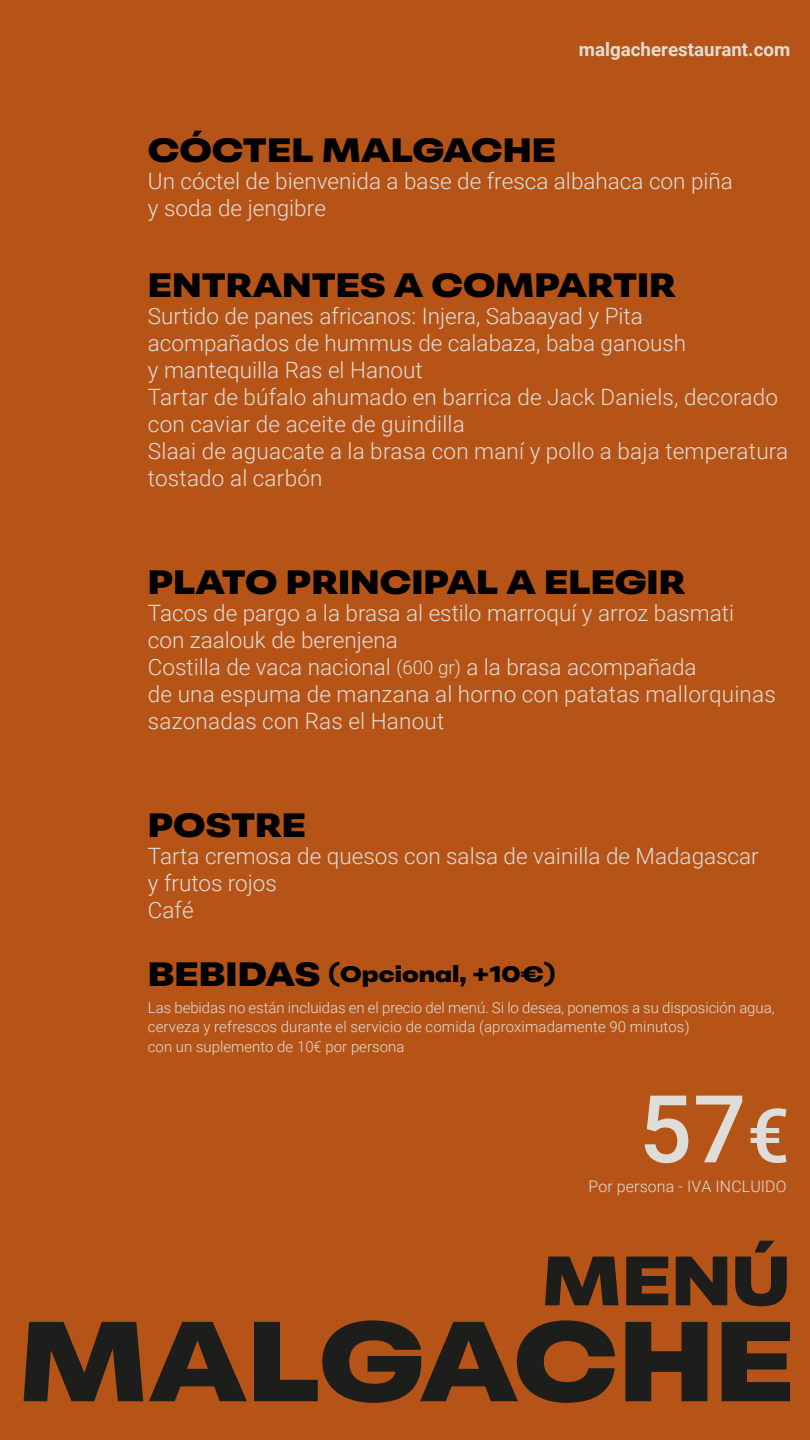
<style>
.page{position:relative;width:810px;height:1440px;background:#b65418}
.page>*{position:absolute;margin:0;border:0;box-sizing:border-box;transform-origin:0 0}
.t1{font:113.4px "Peridot PE Variable";color:#1d1d1b}
.t2{font:500 93.82px "Roboto";color:#dfddd8}
.t3{font:69.6px "Peridot PE Variable";color:#1d1d1b}
.t4{font:33.75px "Peridot PE Variable";color:#000}
.t5{font:300 22.5px/27px "Roboto";color:#dfddd8}
.t6{font:22.5px "Peridot PE Variable";color:#000}
.t7{font:700 18.75px "Roboto";color:#dfddd8}
.t8{font:300 15.9px "Roboto";letter-spacing:.01em;color:#dfddd8}
.t9{font:300 15px/19.5px "Roboto";color:#dfddd8}
.s1{font-size:18.75px}
.s2{font-size:33.75px}
.s3{font-size:75px}
</style>
<div class="page">
<p class="t7" style="left:579px;top:36px;width:213px">malgacherestaurant.com</p>
<h3 class="t4" style="left:148px;top:123px;width:410px">CÓCTEL MALGACHE</h3>
<p class="t5" style="left:148px;top:167px;width:587px">Un cóctel de bienvenida a base de fresca albahaca con piña y soda de jengibre</p>
<h3 class="t4" style="left:148px;top:258px;width:530px">ENTRANTES A COMPARTIR</h3>
<p class="t5" style="left:148px;top:302px;width:642px">Surtido de panes africanos: Injera, Sabaayad y Pita acompañados de hummus de calabaza, baba ganoush<br>y mantequilla Ras el Hanout<br>Tartar de búfalo ahumado en barrica de Jack Daniels, decorado con caviar de aceite de guindilla<br>Slaai de aguacate a la brasa con maní y pollo a baja temperatura tostado al carbón</p>
<h3 class="t4" style="left:148px;top:555px;width:539px">PLATO PRINCIPAL A ELEGIR</h3>
<p class="t5" style="left:148px;top:599px;width:629px">Tacos de pargo a la brasa al estilo marroquí y arroz basmati con zaalouk de berenjena<br>Costilla de vaca nacional <span class="s1">(600 gr)</span> a la brasa acompañada<br>de una espuma de manzana al horno con patatas mallorquinas sazonadas con Ras el Hanout</p>
<h3 class="t4" style="left:148px;top:798px;width:160px">POSTRE</h3>
<p class="t5" style="left:148px;top:842px;width:612px">Tarta cremosa de quesos con salsa de vainilla de Madagascar y frutos rojos<br>Café</p>
<p class="t6" style="left:148px;top:956px;width:409px"><span class="s2">BEBIDAS</span> (Opcional, +10€)</p>
<p class="t9" style="left:148px;top:997px;width:628px">Las bebidas no están incluidas en el precio del menú. Si lo desea, ponemos a su disposición agua, cerveza y refrescos durante el servicio de comida (aproximadamente 90 minutos)<br>con un suplemento de 10€ por persona</p>
<h2 class="t2" style="left:639px;top:1063px;width:152px">57<span class="s3">€</span></h2>
<p class="t8" style="left:588px;top:1175px;width:200px">Por persona - IVA INCLUIDO</p>
<h3 class="t3" style="left:542px;top:1225px;width:250px">MENÚ</h3>
<h1 class="t1" style="left:18px;top:1270px;width:779px">MALGACHE</h1>
</div>
